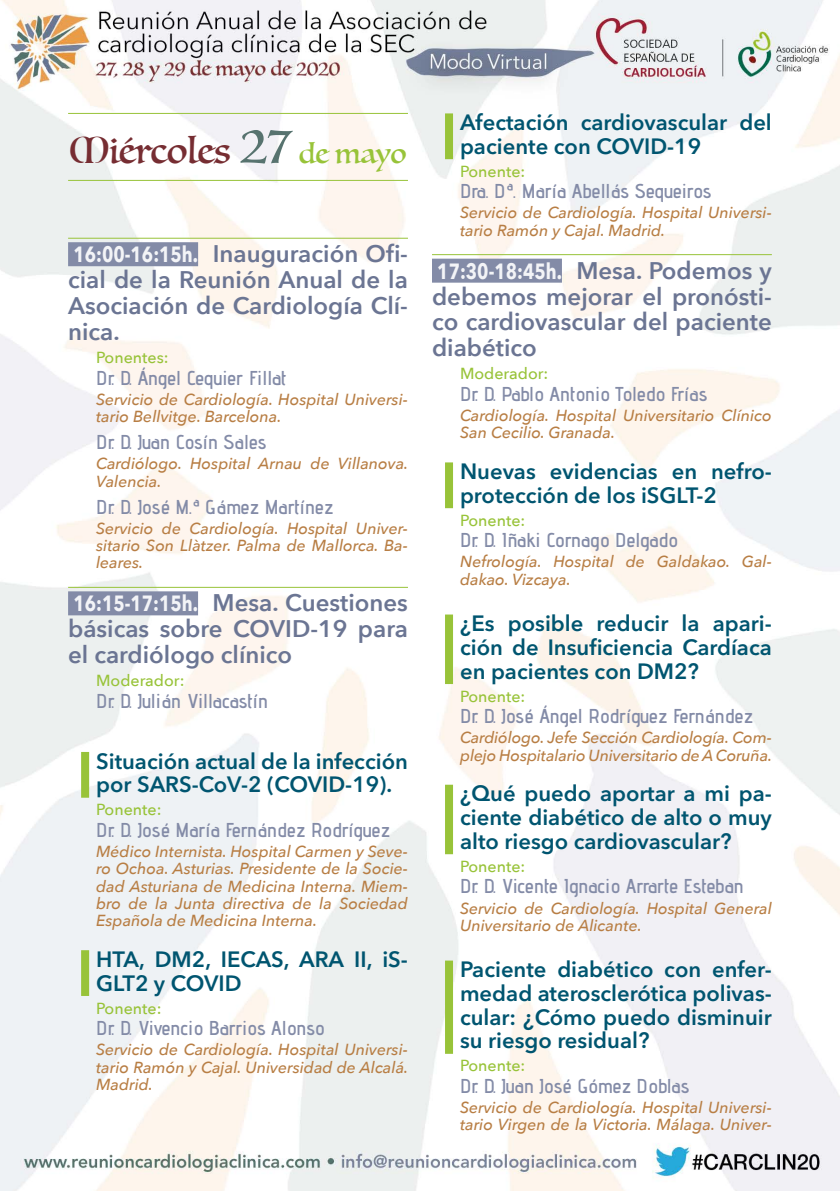
<style>
.page{position:relative;width:840px;height:1191px;background:#fff}
.page>*{position:absolute;margin:0;border:0;box-sizing:border-box;transform-origin:0 0}
.t1{font:36px "Luminari";color:#762d32}
.t2{font:600 24px/25.8px "Avenir Next";color:#6b7593;text-align:justify}
.t3{font:600 22px/23.8px "Avenir Next LT Pro";color:#005570}
.t4{font:700 22px "Avenir Next";color:#f3f4f7;scale:.8 1}
.t5{font:600 20px "Advent Pro";color:#838ba7}
.t6{font:italic 500 16px/17.2px "Avenir Next";color:#b87e44}
.t7{font:500 16px "Avenir Next";color:#98c339}
.s1{font-size:50px;color:#57736f}
.s2{font-size:28px;color:#98c339}
.s3{font-weight:700;font-size:22px;color:#f3f4f7}
.s4{font-weight:600;font-size:24px;color:#6b7593}
</style>
<div class="page">
<img style="left:0;top:0;width:839px;height:1191px">
<hr style="left:68px;top:180px;width:340px;height:1px;background:#98c339">
<hr style="left:68px;top:113px;width:340px;height:1px;background:#98c339">
<hr style="left:68px;top:238px;width:340px;height:1px;background:#98c339">
<div style="left:68px;top:242px;width:130px;height:24px;background:#838ba7"></div>
<hr style="left:68px;top:587px;width:340px;height:1px;background:#98c339">
<div style="left:68px;top:591px;width:130px;height:24px;background:#838ba7"></div>
<div style="left:81px;top:752px;width:8px;height:45px;background:#98c339"></div>
<div style="left:81px;top:950px;width:8px;height:46px;background:#98c339"></div>
<div style="left:445px;top:113px;width:8px;height:46px;background:#98c339"></div>
<hr style="left:432px;top:254px;width:339px;height:1px;background:#98c339">
<div style="left:432px;top:259px;width:129px;height:24px;background:#838ba7"></div>
<div style="left:445px;top:462px;width:8px;height:46px;background:#98c339"></div>
<div style="left:445px;top:614px;width:8px;height:70px;background:#98c339"></div>
<div style="left:445px;top:784px;width:8px;height:70px;background:#98c339"></div>
<div style="left:445px;top:960px;width:8px;height:93px;background:#98c339"></div>
<h1 class="t1" style="left:69px;top:119px;width:338px">Miércoles <span class="s1">27</span> <span class="s2">de mayo</span></h1>
<h2 class="t2" style="left:68px;top:241px;width:341px"><span class="s3">16:00-16:15h.</span> Inauguración Ofi&shy;cial de la Reunión Anual de la Asociación de Cardiología Clí&shy;nica.</h2>
<p class="t7" style="left:96px;top:348px;width:74px">Ponentes:</p>
<p class="t5" style="left:96px;top:365px;width:192px">Dr. D. Ángel Cequier Fillat</p>
<p class="t6" style="left:96px;top:390px;width:313px">Servicio de Cardiología. Hospital Universi&shy;tario Bellvitge. Barcelona.</p>
<p class="t5" style="left:96px;top:430px;width:172px">Dr. D. Juan Cosín Sales</p>
<p class="t6" style="left:96px;top:455px;width:313px">Cardiólogo. Hospital Arnau de Villanova.<br>Valencia.</p>
<p class="t5" style="left:96px;top:494px;width:239px">Dr. D. José M.ª Gámez Martínez</p>
<p class="t6" style="left:96px;top:519px;width:313px;text-align:justify">Servicio de Cardiología. Hospital Univer&shy;sitario Son Llàtzer. Palma de Mallorca. Ba&shy;leares.</p>
<h2 class="t2" style="left:68px;top:590px;width:341px"><span class="s3">16:15-17:15h.</span> Mesa. Cuestiones básicas sobre COVID-19 para el cardiólogo clínico</h2>
<p class="t7" style="left:96px;top:671px;width:90px">Moderador:</p>
<p class="t5" style="left:96px;top:688px;width:173px">Dr. D. Julián Villacastín</p>
<h3 class="t3" style="left:96px;top:749px;width:313px">Situación actual de la infección por SARS-CoV-2 (COVID-19).</h3>
<p class="t7" style="left:96px;top:800px;width:67px">Ponente:</p>
<p class="t5" style="left:96px;top:817px;width:295px">Dr. D. José María Fernández Rodríguez</p>
<p class="t6" style="left:96px;top:842px;width:313px;text-align:justify">Médico Internista. Hospital Carmen y Seve&shy;ro Ochoa. Asturias. Presidente de la Socie&shy;dad Asturiana de Medicina Interna. Miem&shy;bro de la Junta directiva de la Sociedad Española de Medicina Interna.</p>
<h3 class="t3" style="left:96px;top:947px;width:313px">HTA, DM2, IECAS, ARA II, iS-<br>GLT2 y COVID</h3>
<p class="t7" style="left:96px;top:998px;width:67px">Ponente:</p>
<p class="t5" style="left:96px;top:1015px;width:230px">Dr. D. Vivencio Barrios Alonso</p>
<p class="t6" style="left:96px;top:1041px;width:314px;text-align:justify">Servicio de Cardiología. Hospital Universi&shy;tario Ramón y Cajal. Universidad de Alcalá.<br>Madrid.</p>
<h3 class="t3" style="left:460px;top:110px;width:313px">Afectación cardiovascular del paciente con COVID-19</h3>
<p class="t7" style="left:460px;top:161px;width:67px">Ponente:</p>
<p class="t5" style="left:460px;top:179px;width:253px">Dra. Dª. María Abellás Sequeiros</p>
<p class="t6" style="left:460px;top:204px;width:313px">Servicio de Cardiología. Hospital Universi&shy;tario Ramón y Cajal. Madrid.</p>
<h3 class="t4" style="left:437px;top:257px;width:419px">17:30-18:45h. <span class="s4">Mesa. Podemos y</span></h3>
<h2 class="t2" style="left:432px;top:283px;width:341px">debemos mejorar el pronósti&shy;co cardiovascular del paciente diabético</h2>
<p class="t7" style="left:460px;top:364px;width:90px">Moderador:</p>
<p class="t5" style="left:460px;top:382px;width:249px">Dr. D. Pablo Antonio Toledo Frías</p>
<p class="t6" style="left:460px;top:407px;width:313px">Cardiología. Hospital Universitario Clínico<br>San Cecilio. Granada.</p>
<h3 class="t3" style="left:460px;top:459px;width:313px">Nuevas evidencias en nefro&shy;protecció n de los iSGLT-2</h3>
<p class="t7" style="left:460px;top:510px;width:67px">Ponente:</p>
<p class="t5" style="left:460px;top:528px;width:219px">Dr. D. Iñaki Cornago Delgado</p>
<p class="t6" style="left:460px;top:553px;width:313px">Nefrología. Hospital de Galdakao. Gal&shy;dakao. Vizcaya.</p>
<h3 class="t3" style="left:460px;top:611px;width:313px;text-align:justify">¿Es posible reducir la apari&shy;ción de Insuficiencia Cardíaca en pacientes con DM2?</h3>
<p class="t7" style="left:460px;top:686px;width:67px">Ponente:</p>
<p class="t5" style="left:460px;top:704px;width:294px">Dr. D. José Ángel Rodríguez Fernández</p>
<p class="t6" style="left:460px;top:729px;width:313px">Cardiólogo. Jefe Sección Cardiología. Com&shy;plejo Hospitalario Universitario de A Coruña.</p>
<h3 class="t3" style="left:460px;top:781px;width:313px;text-align:justify">¿Qué puedo aportar a mi pa&shy;ciente diabético de alto o muy alto riesgo cardiovascular?</h3>
<p class="t7" style="left:460px;top:856px;width:67px">Ponente:</p>
<p class="t5" style="left:460px;top:874px;width:285px">Dr. D. Vicente Ignacio Arrarte Esteban</p>
<p class="t6" style="left:460px;top:899px;width:313px">Servicio de Cardiología. Hospital General<br>Universitario de Alicante.</p>
<h3 class="t3" style="left:460px;top:957px;width:313px;text-align:justify">Paciente diabético con enfer&shy;medad aterosclerótica polivas&shy;cular: ¿Cómo puedo disminuir su riesgo residual?</h3>
<p class="t7" style="left:460px;top:1056px;width:67px">Ponente:</p>
<p class="t5" style="left:460px;top:1073px;width:231px">Dr. D. Juan José Gómez Doblas</p>
<p class="t6" style="left:460px;top:1098px;width:313px">Servicio de Cardiología. Hospital Universi&shy;tario Virgen de la Victoria. Málaga. Univer-</p>
</div>
